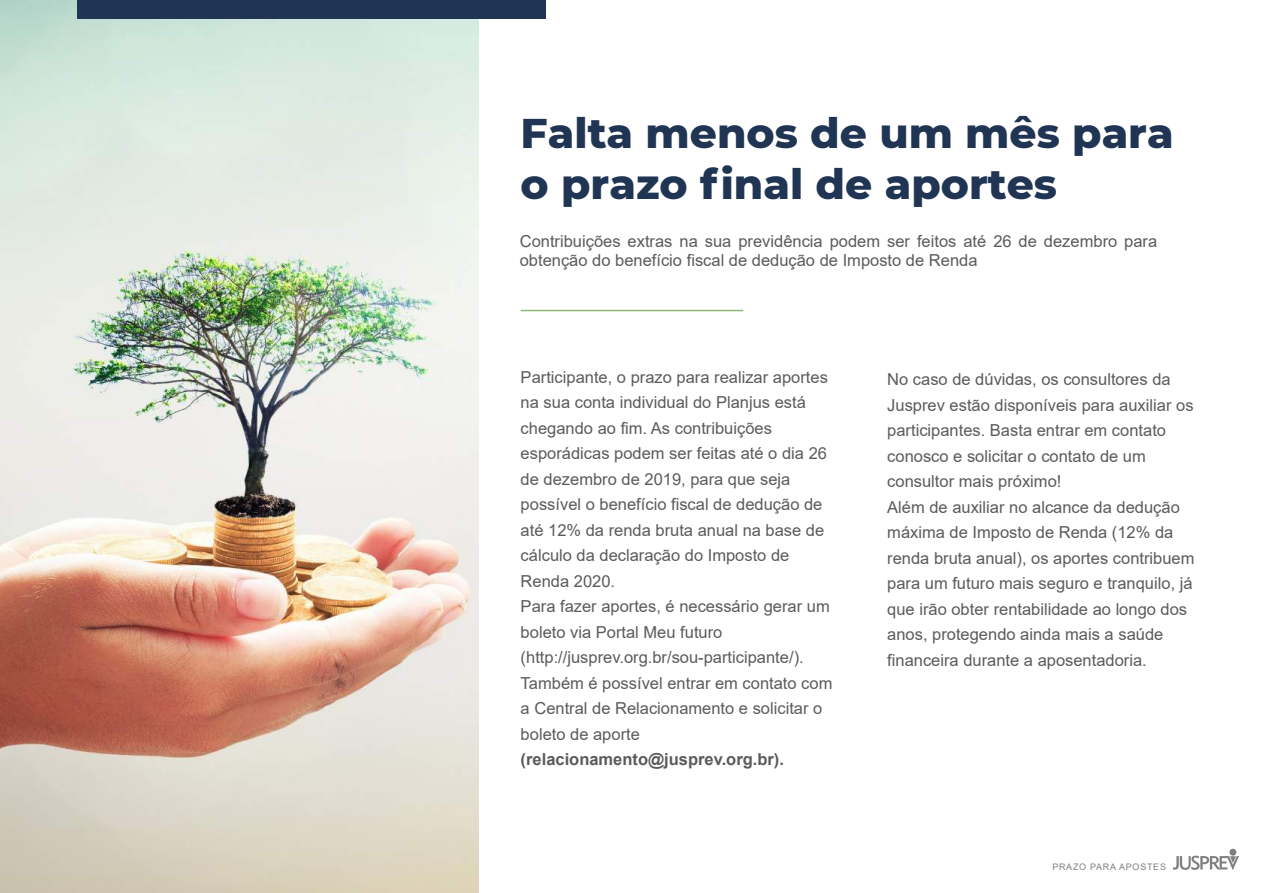
<style>
.page{position:relative;width:1263px;height:893px;background:#fff}
.page>*{position:absolute;margin:0;border:0;box-sizing:border-box;transform-origin:0 0}
.t1{font:800 42.3px/50.8px "Montserrat";color:#203553}
.t2{font:16.5px/25.5px "Arial";color:#5b5b5b}
.t3{font:700 16.5px "Arial";color:#5b5b5b}
.t4{font:9px "Arial";letter-spacing:.08em;color:#808080}
</style>
<div class="page">
<img style="left:0;top:0;width:479px;height:893px">
<hr style="left:521px;top:310px;width:222px;height:1px;background:#93b773">
<div style="left:1229px;top:849px;width:7px;height:7px;background:#808080;border-radius:50%"></div>
<svg style="left:1173px;top:856px;width:66px;height:14px"></svg>
<div style="left:78px;top:0;width:468px;height:19px;background:#203553"></div>
<h1 class="t1" style="left:521px;top:105px;width:654px">Falta menos de um mês para o prazo final de aportes</h1>
<p class="t2" style="left:520px;top:231px;width:639px;line-height:19.5px">Contribuições extras na sua previdência podem ser feitos até 26 de dezembro para obtenção do benefício fiscal de dedução de Imposto de Renda</p>
<p class="t2" style="left:521px;top:364px;width:313px">Participante, o prazo para realizar aportes na sua conta individual do Planjus está chegando ao fim. As contribuições esporádicas podem ser feitas até o dia 26 de dezembro de 2019, para que seja possível o benefício fiscal de dedução de até 12% da renda bruta anual na base de cálculo da declaração do Imposto de Renda 2020.<br>Para fazer aportes, é necessário gerar um boleto via Portal Meu futuro (http://jusprev.org.br/sou-participante/).<br>Também é possível entrar em contato com a Central de Relacionamento e solicitar o boleto de aporte</p>
<p class="t3" style="left:521px;top:748px;width:265px">(relacionamento@jusprev.org.br).</p>
<p class="t2" style="left:887px;top:367px;width:309px">No caso de dúvidas, os consultores da Jusprev estão disponíveis para auxiliar os participantes. Basta entrar em contato conosco e solicitar o contato de um consultor mais próximo!<br>Além de auxiliar no alcance da dedução máxima de Imposto de Renda (12% da renda bruta anual), os aportes contribuem para um futuro mais seguro e tranquilo, já que irão obter rentabilidade ao longo dos anos, protegendo ainda mais a saúde financeira durante a aposentadoria.</p>
<p class="t4" style="left:1052px;top:861px;width:115px">PRAZO PARA APOSTES</p>
</div>
